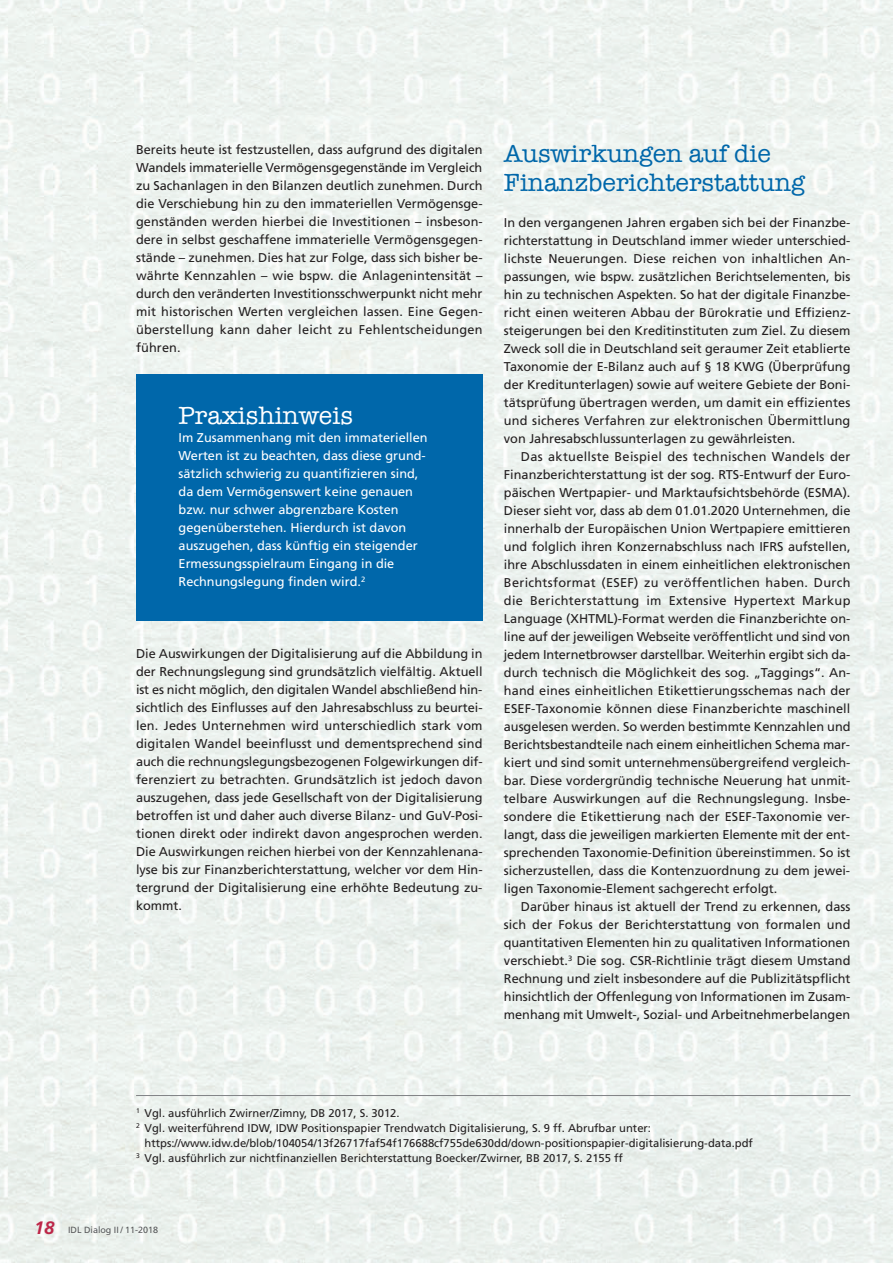
<style>
.page{position:relative;width:893px;height:1263px;background:#fff}
.page>*{position:absolute;margin:0;border:0;box-sizing:border-box;transform-origin:0 0}
.t1{font:25.5px/28.5px "American Typewriter";color:#0067aa}
.t2{font:25.5px "American Typewriter";color:#fff}
.t3{font:12.75px/18px "Frutiger";color:#231f20;text-align:justify}
.t4{font:12.75px/18px "Frutiger";color:#fff}
.t5{font:11.25px "Frutiger";color:#231f20}
.t6{font:9px "Frutiger";color:#57585a}
.s1{font-weight:700;font-style:italic;font-size:18px;color:#bd2648}
</style>
<div class="page">
<hr style="left:136px;top:1095px;width:714px;height:1px;background:#808285">
<div style="left:136px;top:374px;width:347px;height:247px;background:#0067aa"></div>
<p class="t3" style="left:136px;top:142px;width:348px">Bereits heute ist festzustellen, dass aufgrund des digitalen Wandels immaterielle Vermögensgegenstände im Vergleich zu Sachanlagen in den Bilanzen deutlich zunehmen. Durch die Verschiebung hin zu den immateriellen Vermögensge&shy;genständen werden hierbei die Investitionen – insbeson&shy;dere in selbst geschaffene immaterielle Vermögensgegen&shy;stände – zunehmen. Dies hat zur Folge, dass sich bisher be&shy;währte Kennzahlen – wie bspw. die Anlagenintensität – durch den veränderten Investitionsschwerpunkt nicht mehr mit historischen Werten vergleichen lassen. Eine Gegen&shy;überstellung kann daher leicht zu Fehlentscheidungen führen.</p>
<h1 class="t2" style="left:179px;top:401px;width:176px">Praxishinweis</h1>
<p class="t4" style="left:179px;top:430px;width:251px">Im Zusammenhang mit den immateriellen Werten ist zu beachten, dass diese grund&shy;sätzlich schwierig zu quantifizieren sind, da dem Vermögenswert keine genauen bzw. nur schwer abgrenzbare Kosten gegenüberstehen. Hierdurch ist davon auszugehen, dass künftig ein steigender Ermessungsspielraum Eingang in die Rechnungslegung finden wird.<sup>2</sup></p>
<p class="t3" style="left:136px;top:646px;width:348px">Die Auswirkungen der Digitalisierung auf die Abbildung in der Rechnungslegung sind grundsätzlich vielfältig. Aktuell ist es nicht möglich, den digitalen Wandel abschließend hin&shy;sichtlich des Einflusses auf den Jahresabschluss zu beurtei&shy;len. Jedes Unternehmen wird unterschiedlich stark vom digitalen Wandel beeinflusst und dementsprechend sind auch die rechnungslegungsbezogenen Folgewirkungen dif&shy;ferenziert zu betrachten. Grundsätzlich ist jedoch davon auszugehen, dass jede Gesellschaft von der Digitalisierung betroffen ist und daher auch diverse Bilanz- und GuV-Posi&shy;tionen direkt oder indirekt davon angesprochen werden.<br>Die Auswirkungen reichen hierbei von der Kennzahlenana&shy;lyse bis zur Finanzberichterstattung, welcher vor dem Hin&shy;tergrund der Digitalisierung eine erhöhte Bedeutung zu&shy;kommt.</p>
<h1 class="t1" style="left:504px;top:140px;width:303px">Auswirkungen auf die<br>Finanzberichterstattung</h1>
<p class="t3" style="left:504px;top:214px;width:348px">In den vergangenen Jahren ergaben sich bei der Finanzbe&shy;richterstattung in Deutschland immer wieder unterschied&shy;lichste Neuerungen. Diese reichen von inhaltlichen An&shy;passungen, wie bspw. zusätzlichen Berichtselementen, bis hin zu technischen Aspekten. So hat der digitale Finanzbe&shy;richt einen weiteren Abbau der Bürokratie und Effizienz&shy;steigerungen bei den Kreditinstituten zum Ziel. Zu diesem Zweck soll die in Deutschland seit geraumer Zeit etablierte Taxonomie der E-Bilanz auch auf § 18 KWG (Überprüfung der Kreditunterlagen) sowie auf weitere Gebiete der Boni&shy;tätsprüfung übertragen werden, um damit ein effizientes und sicheres Verfahren zur elektronischen Übermittlung von Jahresabschlussunterlagen zu gewährleisten.</p>
<p class="t3" style="left:504px;top:448px;width:348px;text-indent:17px">Das aktuellste Beispiel des technischen Wandels der Finanzberichterstattung ist der sog. RTS-Entwurf der Euro&shy;päischen Wertpapier- und Marktaufsichtsbehörde (ESMA).<br>Dieser sieht vor, dass ab dem 01.01.2020 Unternehmen, die innerhalb der Europäischen Union Wertpapiere emittieren und folglich ihren Konzernabschluss nach IFRS aufstellen, ihre Abschlussdaten in einem einheitlichen elektronischen Berichtsformat (ESEF) zu veröffentlichen haben. Durch die Berichterstattung im Extensive Hypertext Markup Language (XHTML)-Format werden die Finanzberichte on&shy;line auf der jeweiligen Webseite veröffentlicht und sind von jedem Internetbrowser darstellbar. Weiterhin ergibt sich da&shy;durch technisch die Möglichkeit des sog. „Taggings“. An&shy;hand eines einheitlichen Etikettierungsschemas nach der ESEF-Taxonomie können diese Finanzberichte maschinell ausgelesen werden. So werden bestimmte Kennzahlen und Berichtsbestandteile nach einem einheitlichen Schema mar&shy;kiert und sind somit unternehmensübergreifend vergleich&shy;bar. Diese vordergründig technische Neuerung hat unmit&shy;telbare Auswirkungen auf die Rechnungslegung. Insbe&shy;sondere die Etikettierung nach der ESEF-Taxonomie ver&shy;langt, dass die jeweiligen markierten Elemente mit der ent&shy;sprechenden Taxonomie-Definition übereinstimmen. So ist sicherzustellen, dass die Kontenzuordnung zu dem jewei&shy;ligen Taxonomie-Element sachgerecht erfolgt.</p>
<p class="t3" style="left:504px;top:898px;width:348px;text-indent:17px">Darüber hinaus ist aktuell der Trend zu erkennen, dass sich der Fokus der Berichterstattung von formalen und quantitativen Elementen hin zu qualitativen Informationen verschiebt.<sup>3</sup> Die sog. CSR-Richtlinie trägt diesem Umstand Rechnung und zielt insbesondere auf die Publizitätspflicht hinsichtlich der Offenlegung von Informationen im Zusam&shy;menhang mit Umwelt-, Sozial- und Arbeitnehmerbelangen</p>
<p class="t5" style="left:136px;top:1108px;width:265px"><sup>1</sup> Vgl. ausführlich Zwirner/Zimny, DB 2017, S. 3012.</p>
<p class="t5" style="left:136px;top:1123px;width:516px"><sup>2</sup> Vgl. weiterführend IDW, IDW Positionspapier Trendwatch Digitalisierung, S. 9 ff. Abrufbar unter:</p>
<p class="t5" style="left:145px;top:1138px;width:610px">https://www.idw.de/blob/104054/13f26717faf54f176688cf755de630dd/down-positionspapier-digitalisierung-data.pdf</p>
<p class="t5" style="left:136px;top:1153px;width:488px"><sup>3</sup> Vgl. ausführlich zur nichtfinanziellen Berichterstattung Boecker/Zwirner, BB 2017, S. 2155 ff</p>
<p class="t6" style="left:34px;top:1226px;width:126px"><span class="s1">18</span> IDL Dialog II / 11-2018</p>
</div>
